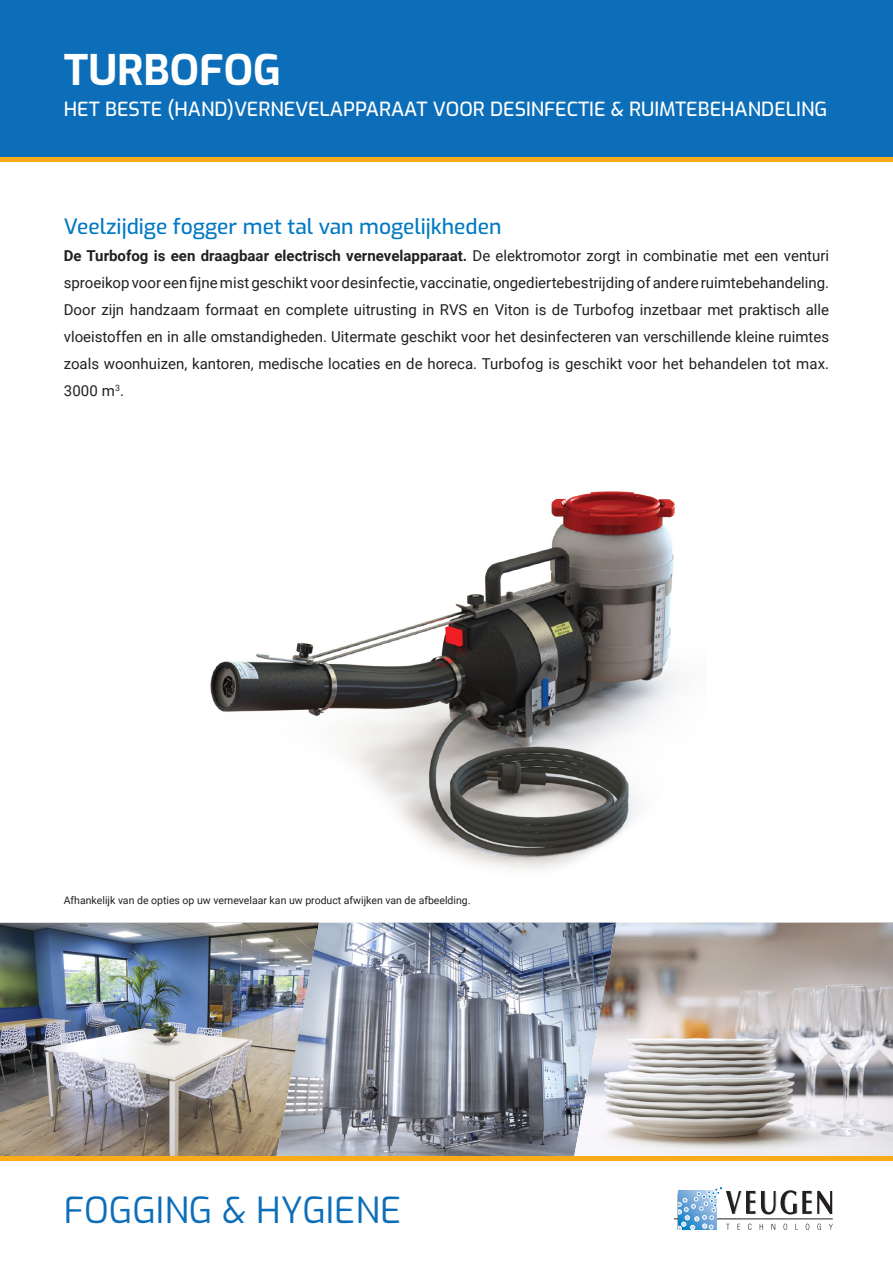
<style>
.page{position:relative;width:893px;height:1263px;background:#fff}
.page>*{position:absolute;margin:0;border:0;box-sizing:border-box;transform-origin:0 0}
.t1{font:700 42px "Exo";color:#fff}
.Folder_kop{font:36px "Exo";color:#0c6eb8}
.t2{font:500 21px "Exo";color:#0079c2}
.t3{font:500 19.5px "Exo";color:#fff}
.t4{font:15px/27px "Roboto";letter-spacing:.01em;color:#231f20;text-align:justify}
.t5{font:10.5px "Roboto";color:#231f20}
.s1{font-weight:700}
</style>
<div class="page">
<div style="left:0;top:0;width:893px;height:157px;background:#0c6eb8"></div>
<div style="left:0;top:157px;width:893px;height:5px;background:#faab1a"></div>
<hr style="left:674px;top:1218px;width:159px;height:1px;background:#231f20">
<svg style="left:677px;top:1186px;width:156px;height:44px"></svg>
<img style="left:210px;top:491px;width:468px;height:379px">
<img style="left:0;top:923px;width:276px;height:234px">
<img style="left:276px;top:923px;width:298px;height:234px">
<img style="left:574px;top:923px;width:319px;height:234px">
<hr style="left:0;top:1157px;width:893px;height:4px;background:#faab1a">
<p class="t1" style="left:64px;top:38px;width:219px">TURBOFOG</p>
<p class="t3" style="left:64px;top:94px;width:765px">HET BESTE (HAND)VERNEVELAPPARAAT VOOR DESINFECTIE &amp; RUIMTEBEHANDELING</p>
<p class="t2" style="left:64px;top:210px;width:439px">Veelzijdige fogger met tal van mogelijkheden</p>
<p class="t4" style="left:64px;top:241px;width:767px"><span class="s1">De Turbofog is een draagbaar electrisch vernevelapparaat.</span> De elektromotor zorgt in combinatie met een venturi sproeikop voor een fijne mist geschikt voor desinfectie, vaccinatie, ongediertebestrijding of andere ruimtebehandeling.<br>Door zijn handzaam formaat en complete uitrusting in RVS en Viton is de Turbofog inzetbaar met praktisch alle vloeistoffen en in alle omstandigheden. Uitermate geschikt voor het desinfecteren van verschillende kleine ruimtes zoals woonhuizen, kantoren, medische locaties en de horeca. Turbofog is geschikt voor het behandelen tot max.<br>3000 m<sup>3</sup>.</p>
<p class="t5" style="left:64px;top:893px;width:408px">Afhankelijk van de opties op uw vernevelaar kan uw product afwijken van de afbeelding.</p>
<p class="Folder_kop" style="left:64px;top:1183px;width:339px">FOGGING &amp; HYGIENE</p>
</div>
